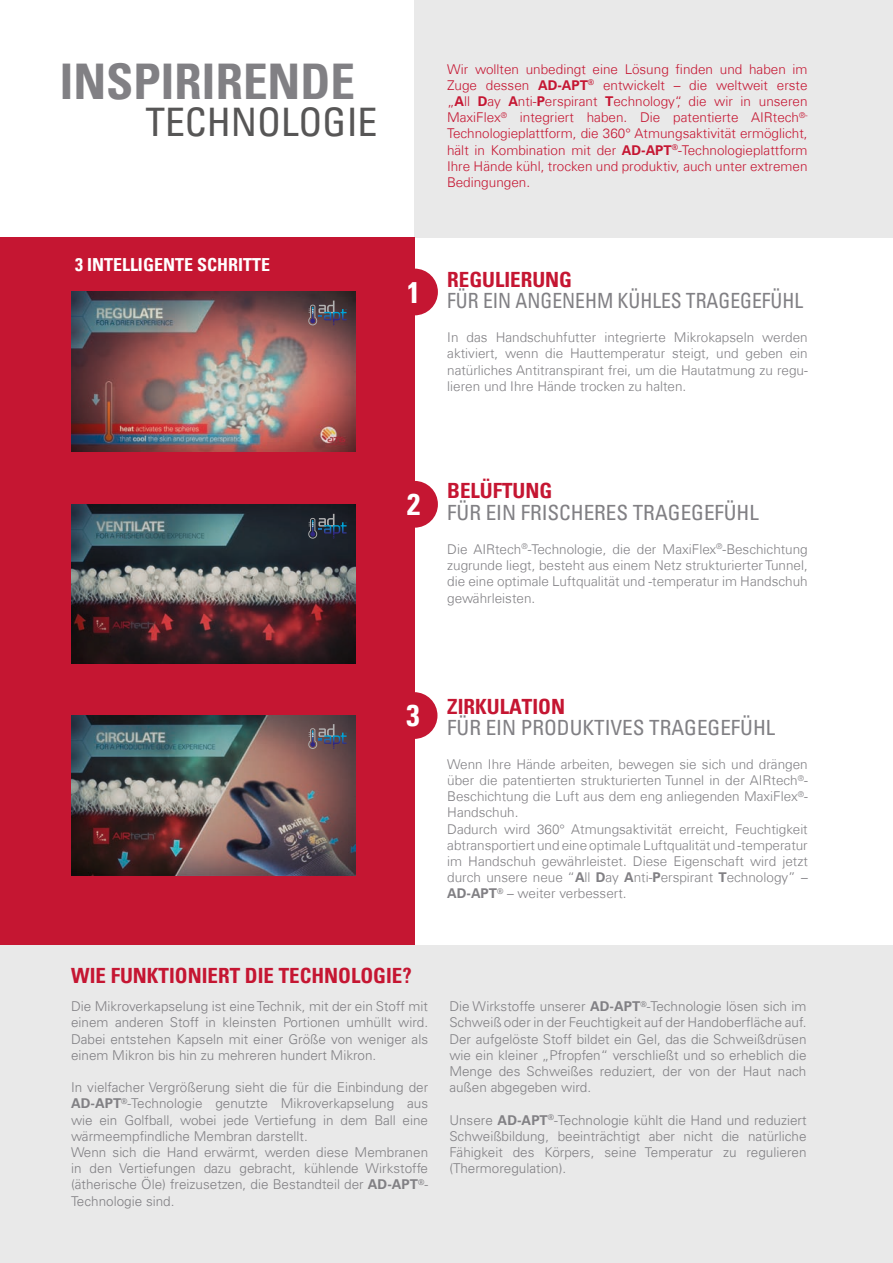
<style>
.page{position:relative;width:893px;height:1263px;background:#fff}
.page>*{position:absolute;margin:0;border:0;box-sizing:border-box;transform-origin:0 0}
.t1{font:700 condensed 49.2px "Univers";color:#818084}
.t2{font:condensed 39.3px "Univers";color:#575656}
.t3{font:700 condensed 29.7px "Univers";color:#fff}
.t4{font:700 condensed 21px "Univers";color:#c51632}
.t5{font:condensed 21px "Univers";color:#818084}
.t6{font:condensed 21px "Univers";color:#818084;scale:.93 1}
.t7{font:700 condensed 18px "Univers";color:#fff}
.t8{font:300 13.5px/16.2px "Univers LT Pro 45";color:#818084;text-align:justify}
.t9{font:300 13.5px/16.2px "Univers Com 45";color:#818084;text-align:justify}
.t10{font:300 13.5px/16.2px "Univers Com 45";color:#c51632;text-align:justify}
.s1{font-family:"Univers Com 65";font-weight:700}
.s2{font-family:"Univers LT Pro 65";font-weight:700}
</style>
<div class="page">
<div style="left:414px;top:0;width:479px;height:237px;background:#e9e9e9"></div>
<div style="left:0;top:237px;width:414px;height:778px;background:#c51632"></div>
<img style="left:71px;top:292px;width:284px;height:159px">
<img style="left:71px;top:504px;width:284px;height:160px">
<img style="left:71px;top:715px;width:284px;height:160px">
<div style="left:391px;top:269px;width:47px;height:46px;background:#c51632;border-radius:50%"></div>
<div style="left:391px;top:481px;width:47px;height:47px;background:#c51632;border-radius:50%"></div>
<div style="left:391px;top:692px;width:46px;height:47px;background:#c51632;border-radius:50%"></div>
<div style="left:0;top:946px;width:893px;height:317px;background:#e9e9e9"></div>
<svg style="left:308px;top:301px;width:39px;height:24px"></svg>
<svg style="left:308px;top:514px;width:39px;height:25px"></svg>
<svg style="left:308px;top:724px;width:39px;height:25px"></svg>
<p class="t1" style="left:60px;top:52px;width:297px">INSPIRIRENDE</p>
<p class="t10" style="left:447px;top:61px;width:362px">Wir wollten unbedingt eine Lösung finden und haben im Zuge dessen <span class="s1">AD-APT</span><sup>®</sup> entwickelt – die weltweit erste „<span class="s1">A</span>ll <span class="s1">D</span>ay <span class="s1">A</span>nti-<span class="s1">P</span>erspirant <span class="s1">T</span>echnology“, die wir in unseren MaxiFlex<sup>®</sup> integriert haben. Die patentierte AIRtech<sup>®- </sup>Technologieplattform, die 360° Atmungsaktivität ermöglicht, hält in Kombination mit der <span class="s1">AD-APT</span><sup>®</sup>-Technologieplattform Ihre Hände kühl, trocken und produktiv, auch unter extremen Bedingungen.</p>
<p class="t2" style="left:145px;top:96px;width:233px">TECHNOLOGIE</p>
<p class="t7" style="left:75px;top:253px;width:197px">3 INTELLIGENTE SCHRITTE</p>
<p class="t3" style="left:407px;top:274px;width:15px">1</p>
<p class="t4" style="left:447px;top:267px;width:126px">REGULIERUNG</p>
<p class="t6" style="left:447px;top:287px;width:384px">FÜR EIN ANGENEHM KÜHLES TRAGEGEFÜHL</p>
<p class="t9" style="left:447px;top:329px;width:362px">In das Handschuhfutter integrierte Mikrokapseln werden aktiviert, wenn die Hauttemperatur steigt, und geben ein natürliches Antitranspirant frei, um die Hautatmung zu regu&shy;lieren und Ihre Hände trocken zu halten.</p>
<p class="t3" style="left:407px;top:486px;width:15px">2</p>
<p class="t4" style="left:447px;top:478px;width:106px">BELÜFTUNG</p>
<p class="t5" style="left:447px;top:499px;width:313px">FÜR EIN FRISCHERES TRAGEGEFÜHL</p>
<p class="t9" style="left:447px;top:541px;width:362px">Die AIRtech<sup>®</sup>-Technologie, die der MaxiFlex<sup>®</sup>-Beschichtung zugrunde liegt, besteht aus einem Netz strukturierter Tunnel, die eine optimale Luftqualität und -temperatur im Handschuh gewährleisten.</p>
<p class="t3" style="left:407px;top:697px;width:15px">3</p>
<p class="t4" style="left:447px;top:693px;width:119px">ZIRKULATION</p>
<p class="t5" style="left:447px;top:713px;width:329px">FÜR EIN PRODUKTIVES TRAGEGEFÜHL</p>
<p class="t9" style="left:447px;top:756px;width:362px">Wenn Ihre Hände arbeiten, bewegen sie sich und drängen über die patentierten strukturierten Tunnel in der AIRtech<sup>®</sup>- Beschichtung die Luft aus dem eng anliegenden MaxiFlex<sup>®</sup>- Handschuh.</p>
<p class="t9" style="left:447px;top:821px;width:362px">Dadurch wird 360° Atmungsaktivität erreicht, Feuchtigkeit abtransportiert und eine optimale Luftqualität und -temperatur im Handschuh gewährleistet. Diese Eigenschaft wird jetzt durch unsere neue “<span class="s1">A</span>ll <span class="s1">D</span>ay <span class="s1">A</span>nti-<span class="s1">P</span>erspirant <span class="s1">T</span>echnology” – <span class="s1">AD-APT</span><sup>®</sup> – weiter verbessert.</p>
<p class="t4" style="left:71px;top:962px;width:342px">WIE FUNKTIONIERT DIE TECHNOLOGIE?</p>
<p class="t8" style="left:71px;top:998px;width:359px">Die Mikroverkapselung ist eine Technik, mit der ein Stoff mit einem anderen Stoff in kleinsten Portionen umhüllt wird.<br>Dabei entstehen Kapseln mit einer Größe von weniger als einem Mikron bis hin zu mehreren hundert Mikron.</p>
<p class="t8" style="left:71px;top:1079px;width:359px">In vielfacher Vergrößerung sieht die für die Einbindung der <span class="s2">AD-APT</span><sup>®</sup>-Technologie genutzte Mikroverkapselung aus wie ein Golfball, wobei jede Vertiefung in dem Ball eine wärmeempfindliche Membran darstellt.</p>
<p class="t8" style="left:71px;top:1144px;width:359px">Wenn sich die Hand erwärmt, werden diese Membranen in den Vertiefungen dazu gebracht, kühlende Wirkstoffe (ätherische Öle) freizusetzen, die Bestandteil der <span class="s2">AD-APT</span><sup>®</sup>- Technologie sind.</p>
<p class="t8" style="left:449px;top:998px;width:359px">Die Wirkstoffe unserer <span class="s2">AD-APT</span><sup>®</sup>-Technologie lösen sich im Schweiß oder in der Feuchtigkeit auf der Handoberfläche auf.<br>Der aufgelöste Stoff bildet ein Gel, das die Schweißdrüsen wie ein kleiner „Pfropfen“ verschließt und so erheblich die Menge des Schweißes reduziert, der von der Haut nach außen abgegeben wird.</p>
<p class="t8" style="left:449px;top:1112px;width:359px">Unsere <span class="s2">AD-APT</span><sup>®</sup>-Technologie kühlt die Hand und reduziert Schweißbildung, beeinträchtigt aber nicht die natürliche Fähigkeit des Körpers, seine Temperatur zu regulieren (Thermoregulation).</p>
</div>
